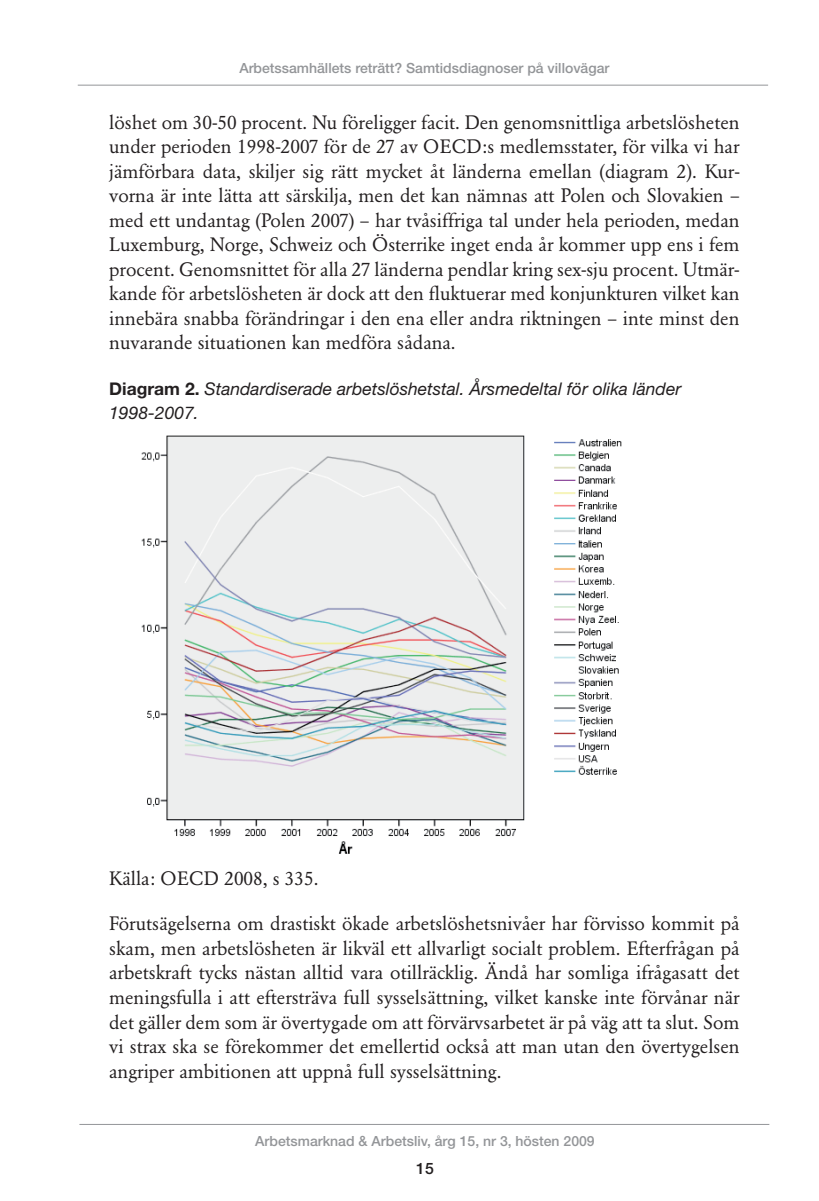
<style>
.page{position:relative;width:819px;height:1201px;background:#fff}
.page>*{position:absolute;margin:0;border:0;box-sizing:border-box;transform-origin:0 0}
.t1{font:19.25px/24.5px "Garamond BE";color:#231f20;text-align:justify}
.t2{font:italic 17.5px/24.5px "Helvetica Neue";color:#231f20}
.t3{font:500 15.75px "Helvetica Neue";color:#231f20}
.t4{font:500 14px "Helvetica Neue";color:#939598}
.s1{font-weight:700;font-style:normal}
</style>
<div class="page">
<hr style="left:79px;top:1124px;width:690px;height:1px;background:#939598">
<hr style="left:78px;top:85px;width:690px;height:1px;background:#939598">
<img style="left:141px;top:435px;width:481px;height:419px">
<p class="t4" style="left:239px;top:60px;width:371px">Arbetssamhällets reträtt? Samtidsdiagnoser på villovägar</p>
<p class="t1" style="left:109px;top:110px;width:632px">löshet om 30-50 procent. Nu föreligger facit. Den genomsnittliga arbetslösheten under perioden 1998-2007 för de 27 av OECD:s medlemsstater, för vilka vi har jämförbara data, skiljer sig rätt mycket åt länderna emellan (diagram 2). Kur&shy;vorna är inte lätta att särskilja, men det kan nämnas att Polen och Slovakien – med ett undantag (Polen 2007) – har tvåsiffriga tal under hela perioden, medan Luxemburg, Norge, Schweiz och Österrike inget enda år kommer upp ens i fem procent. Genomsnittet för alla 27 länderna pendlar kring sex-sju procent. Utmär&shy;kande för arbetslösheten är dock att den fluktuerar med konjunkturen vilket kan innebära snabba förändringar i den ena eller andra riktningen – inte minst den nuvarande situationen kan medföra sådana.</p>
<p class="t2" style="left:109px;top:376px;width:573px"><span class="s1">Diagram 2.</span> Standardiserade arbetslöshetstal. Årsmedeltal för olika länder<br>1998-2007.</p>
<p class="t1" style="left:109px;top:866px;width:211px">Källa: OECD 2008, s 335.</p>
<p class="t1" style="left:109px;top:911px;width:632px">Förutsägelserna om drastiskt ökade arbetslöshetsnivåer har förvisso kommit på skam, men arbetslösheten är likväl ett allvarligt socialt problem. Efterfrågan på arbetskraft tycks nästan alltid vara otillräcklig. Ändå har somliga ifrågasatt det meningsfulla i att eftersträva full sysselsättning, vilket kanske inte förvånar när det gäller dem som är övertygade om att förvärvsarbetet är på väg att ta slut. Som vi strax ska se förekommer det emellertid också att man utan den övertygelsen angriper ambitionen att uppnå full sysselsättning.</p>
<p class="t4" style="left:255px;top:1132px;width:341px">Arbetsmarknad &amp; Arbetsliv, årg 15, nr 3, hösten 2009</p>
<p class="t3" style="left:416px;top:1158px;width:19px">15</p>
</div>
